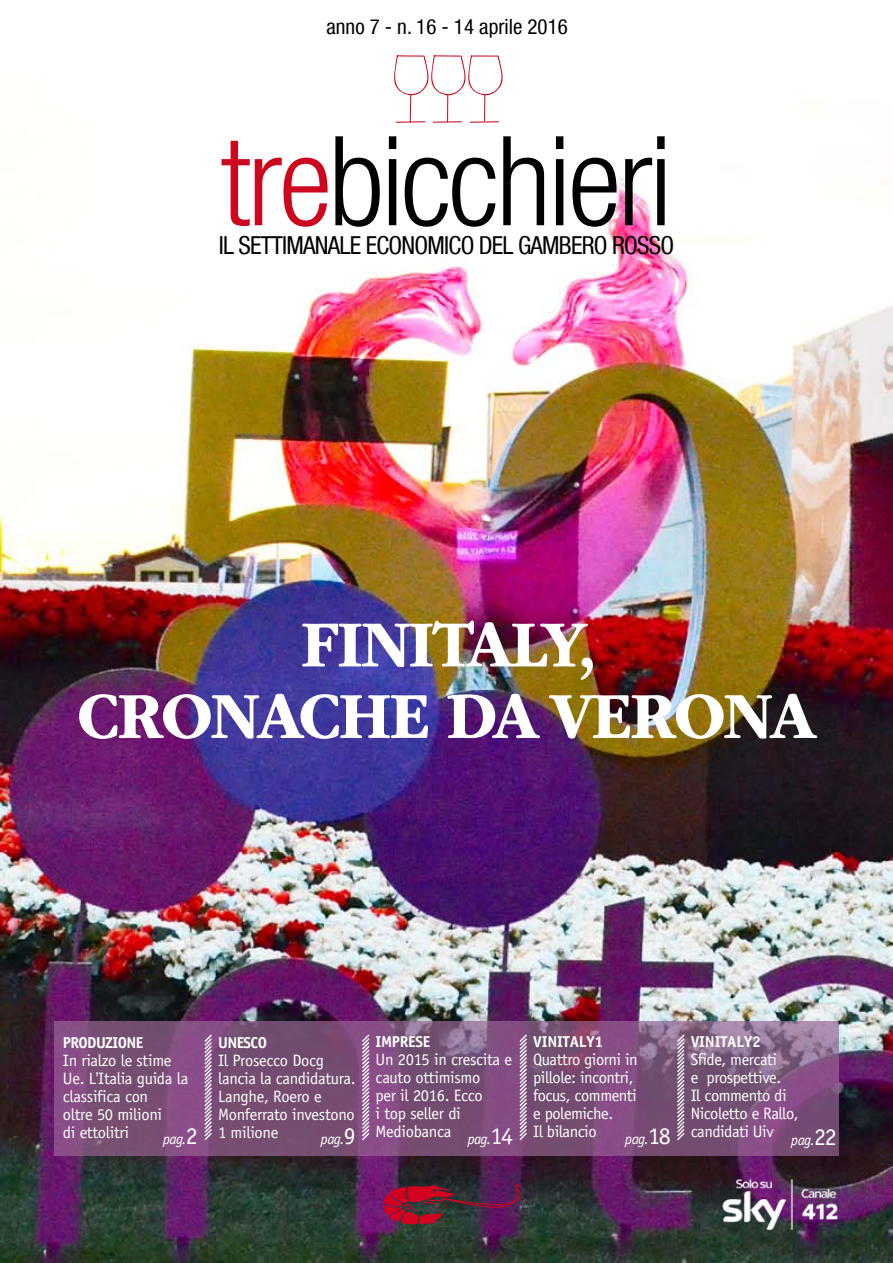
<style>
.page{position:relative;width:893px;height:1263px;background:#fff}
.page>*{position:absolute;margin:0;border:0;box-sizing:border-box;transform-origin:0 0}
.t1{font:300 condensed 124.5px "Helvetica Neue LT Com";letter-spacing:-.025em;color:#000}
.t2{font:700 68.7px/71.6px "ITC Garamond Std";letter-spacing:-.04em;color:#fff;text-align:center;scale:.95 1}
.t3{font:condensed 24.75px "Helvetica Neue LT Com";letter-spacing:-.03em;color:#000}
.t4{font:condensed 21px "Helvetica Neue LT Com";color:#000}
.t5{font:16.5px/18px "Officina Sans Std";letter-spacing:-.02em;color:#fff}
.t6{font:700 15.75px "Officina Sans Std";letter-spacing:-.02em;color:#fff}
.t7{font:700 15.75px "Officina Sans Std";letter-spacing:-.04em;color:#fff}
.t8{font:italic 15px "Officina Sans Std";letter-spacing:-.05em;color:#fff}
.s1{color:#cd071e}
.s2{font-style:normal;font-size:24px}
</style>
<div class="page">
<img style="left:0;top:178px;width:893px;height:1085px">
<svg style="left:54px;top:1022px;width:785px;height:134px;background:#7c517a"></svg>
<svg style="left:383px;top:1184px;width:137px;height:40px;background:#691f3c"></svg>
<svg style="left:203px;top:1033px;width:10px;height:109px"></svg>
<svg style="left:360px;top:1033px;width:11px;height:109px"></svg>
<svg style="left:518px;top:1033px;width:10px;height:109px"></svg>
<svg style="left:675px;top:1033px;width:11px;height:109px"></svg>
<svg style="left:394px;top:55px;width:109px;height:68px"></svg>
<img style="left:722px;top:1177px;width:117px;height:65px">
<p class="t4" style="left:327px;top:14px;width:243px">ANNO 7 - N. 16 - 14 APRILE 2016</p>
<h1 class="t1" style="left:221px;top:110px;width:453px"><span class="s1">tre</span>bicchieri</h1>
<h3 class="t3" style="left:219px;top:231px;width:457px">IL SETTIMANALE ECONOMICO DEL GAMBERO ROSSO</h3>
<h2 class="t2" style="left:77px;top:609px;width:780px">FINITALY,<br>CRONACHE DA VERONA</h2>
<p class="t7" style="left:63px;top:1032px;width:82px">PRODUZIONE</p>
<p class="t5" style="left:63px;top:1051px;width:127px">In rialzo le stime<br>Ue. L'Italia guida la classifica con<br>oltre 50 milioni<br>di ettolitri</p>
<p class="t8" style="left:163px;top:1130px;width:36px">pag.<span class="s2">2</span></p>
<p class="t6" style="left:376px;top:1032px;width:56px">IMPRESE</p>
<p class="t5" style="left:376px;top:1050px;width:138px">Un 2015 in crescita e cauto ottimismo<br>per il 2016. Ecco<br>i top seller di<br>Mediobanca</p>
<p class="t6" style="left:533px;top:1032px;width:72px">VINITALY1</p>
<p class="t5" style="left:533px;top:1050px;width:106px">Quattro giorni in pillole: incontri, focus, commenti e polemiche.<br>Il bilancio</p>
<p class="t6" style="left:218px;top:1032px;width:51px">UNESCO</p>
<p class="t5" style="left:218px;top:1051px;width:139px">Il Prosecco Docg lancia la candidatura.<br>Langhe, Roero e<br>Monferrato investono<br>1 milione</p>
<p class="t8" style="left:321px;top:1130px;width:36px">pag.<span class="s2">9</span></p>
<p class="t8" style="left:468px;top:1130px;width:47px">pag.<span class="s2">14</span></p>
<p class="t8" style="left:625px;top:1130px;width:47px">pag.<span class="s2">18</span></p>
<p class="t6" style="left:691px;top:1032px;width:72px">VINITALY2</p>
<p class="t5" style="left:691px;top:1050px;width:109px">Sfide, mercati<br>e prospettive.<br>Il commento di<br>Nicoletto e Rallo, candidati Uiv</p>
<p class="t8" style="left:791px;top:1131px;width:47px">pag.<span class="s2">22</span></p>
</div>
